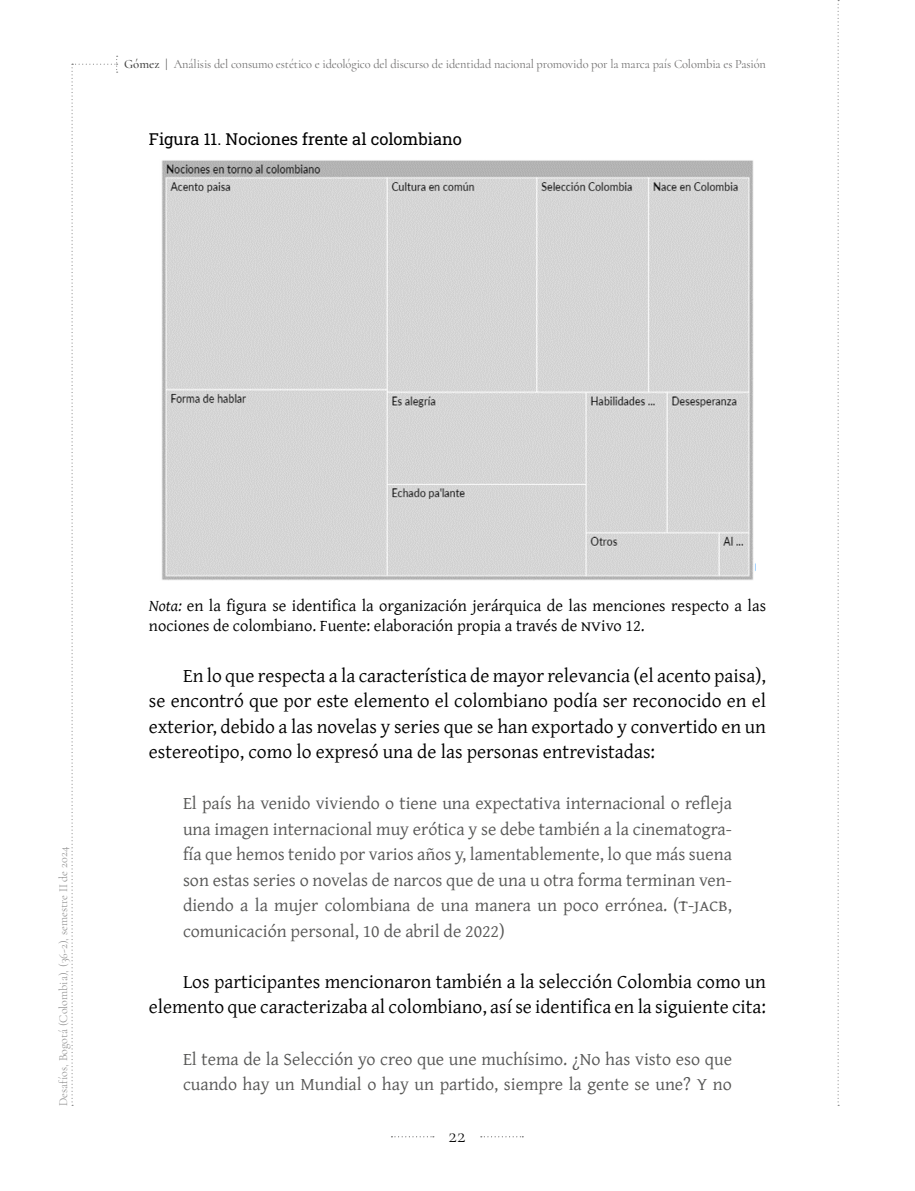
<style>
.page{position:relative;width:915px;height:1191px;background:#fff}
.page>*{position:absolute;margin:0;border:0;box-sizing:border-box;transform-origin:0 0}
.t1{font:300 21px "Cormorant Garamond";color:#000}
.t2{font:19.5px/25.5px "Gentium Plus";color:#000;text-align:justify}
.t3{font:18px/25.5px "Gentium Plus";color:#575756;text-align:justify}
.t4{font:16.5px/19.8px "Gentium Plus";color:#000}
.t5{font:16.5px "Roboto Slab";color:#000}
.t6{font:12.75px "Cormorant";letter-spacing:-.01em;color:#706f6f}
.t7{font:300 12px "Cormorant Garamond";color:#878787}
.s1{font-weight:500;color:#3c3c3b}
.s2{color:#3c3c3b}
.s3{font-style:italic}
</style>
<div class="page">
<svg style="left:837px;top:0;width:1px;height:1106px"></svg>
<svg style="left:391px;top:1136px;width:42px;height:1px"></svg>
<svg style="left:480px;top:1136px;width:43px;height:1px"></svg>
<svg style="left:71px;top:56px;width:47px;height:1050px"></svg>
<img style="left:161px;top:160px;width:593px;height:421px">
<p class="t6" style="left:124px;top:56px;width:643px"><span class="s1">Gómez</span> <span class="s2">|</span> Análisis del consumo estético e ideológico del discurso de identidad nacional promovido por la marca país Colombia es Pasión</p>
<p class="t5" style="left:149px;top:128px;width:314px">Figura 11. Nociones frente al colombiano</p>
<p class="t7" style="left:56px;top:1106px;width:260px;rotate:-90deg">Desafíos, Bogotá (Colombia), (36-2), semestre II de 2024</p>
<p class="t4" style="left:149px;top:594px;width:618px"><span class="s3">Nota:</span> en la figura se identifica la organización jerárquica de las menciones respecto a las nociones de colombiano. Fuente: elaboración propia a través de nvivo 12.</p>
<p class="t2" style="left:149px;top:661px;width:618px;text-indent:34px">En lo que respecta a la característica de mayor relevancia (el acento paisa), se encontró que por este elemento el colombiano podía ser reconocido en el exterior, debido a las novelas y series que se han exportado y convertido en un estereotipo, como lo expresó una de las personas entrevistadas:</p>
<p class="t3" style="left:183px;top:789px;width:550px">El país ha venido viviendo o tiene una expectativa internacional o refleja una imagen internacional muy erótica y se debe también a la cinematogra&shy;fía que hemos tenido por varios años y, lamentablemente, lo que más suena son estas series o novelas de narcos que de una u otra forma terminan ven&shy;diendo a la mujer colombiana de una manera un poco errónea. (t-jacb, comunicación personal, 10 de abril de 2022)</p>
<p class="t2" style="left:149px;top:967px;width:618px;text-align:right">Los participantes mencionaron también a la selección Colombia como un elemento que caracterizaba al colombiano, así se identifica en la siguiente cita:</p>
<p class="t3" style="left:183px;top:1044px;width:550px">El tema de la Selección yo creo que une muchísimo. ¿No has visto eso que cuando hay un Mundial o hay un partido, siempre la gente se une? Y no</p>
<p class="t1" style="left:448px;top:1123px;width:18px">22</p>
</div>
